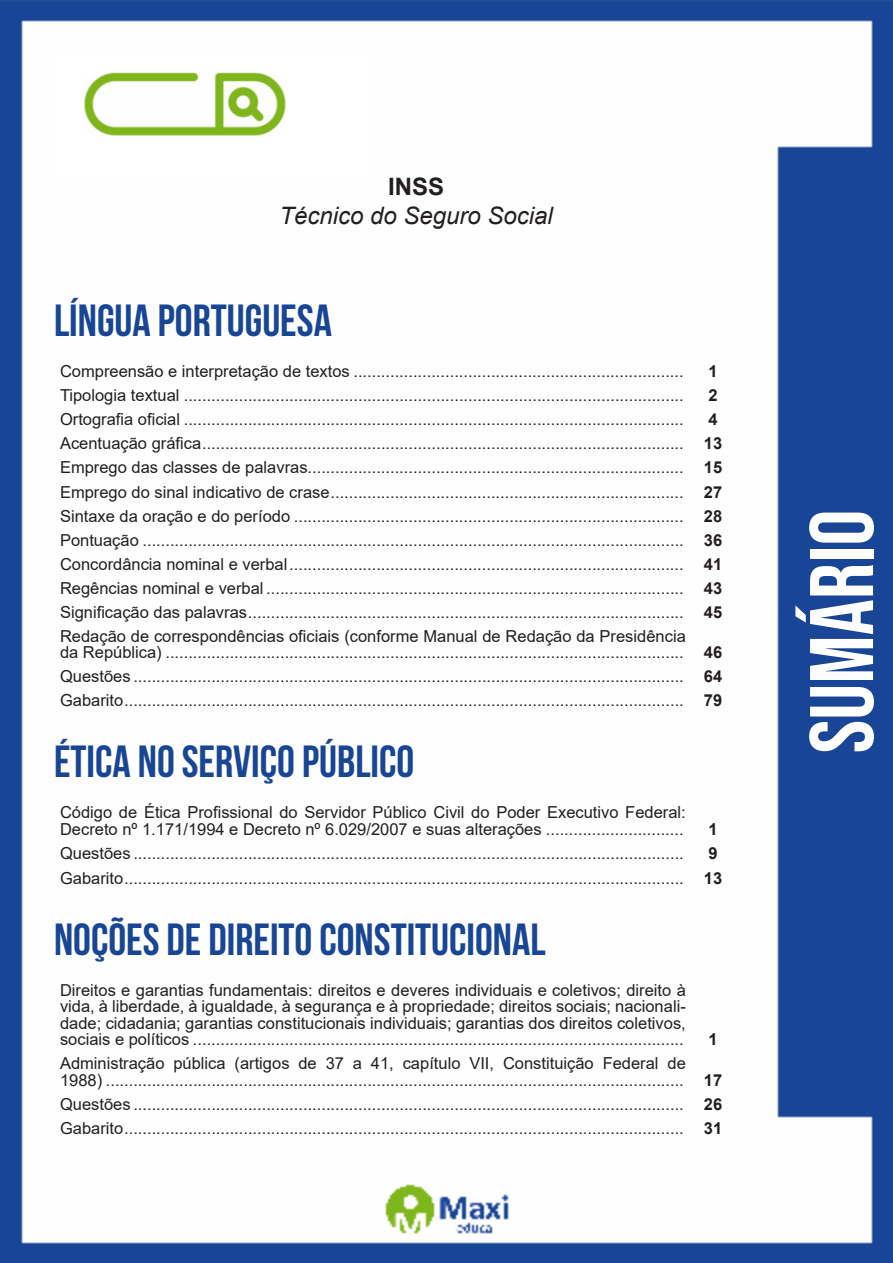
<style>
.page{position:relative;width:893px;height:1263px;background:#fff}
.page>*{position:absolute;margin:0;border:0;box-sizing:border-box;transform-origin:0 0}
.t1{font:90px "Bebas Neue";color:#fff}
.t2{font:700 45px "Bebas Neue";color:#184695}
.t3{font:italic 24px "Arial";color:#231f20}
.t4{font:700 24px "Arial";color:#231f20}
.ALTERNATIVAS{font:16.5px/16.5px "Arial";color:#231f20}
.INDICE{font:700 16.5px "Arial";color:#231f20}
</style>
<div class="page">
<img style="left:0;top:0;width:893px;height:1263px">
<div style="left:55px;top:55px;width:317px;height:121px;background:#fff"></div>
<img style="left:84px;top:72px;width:201px;height:64px">
<p class="t4" style="left:388px;top:170px;width:58px">INSS</p>
<p class="t3" style="left:279px;top:200px;width:275px">Técnico do Seguro Social</p>
<p class="t2" style="left:54px;top:295px;width:279px">LÍNGUA PORTUGUESA</p>
<p class="ALTERNATIVAS" style="left:60px;top:363px;width:625px">Compreensão e interpretação de textos ........................................................................</p>
<p class="INDICE" style="left:708px;top:360px;width:11px">1</p>
<p class="ALTERNATIVAS" style="left:60px;top:387px;width:625px">Tipologia textual .............................................................................................................</p>
<p class="INDICE" style="left:708px;top:384px;width:11px">2</p>
<p class="ALTERNATIVAS" style="left:60px;top:411px;width:625px">Ortografia oficial .............................................................................................................</p>
<p class="INDICE" style="left:708px;top:408px;width:11px">4</p>
<p class="ALTERNATIVAS" style="left:60px;top:435px;width:625px">Acentuação gráfica.........................................................................................................</p>
<p class="INDICE" style="left:704px;top:432px;width:20px">13</p>
<p class="ALTERNATIVAS" style="left:60px;top:459px;width:625px">Emprego das classes de palavras..................................................................................</p>
<p class="INDICE" style="left:704px;top:456px;width:20px">15</p>
<p class="ALTERNATIVAS" style="left:60px;top:484px;width:625px">Emprego do sinal indicativo de crase.............................................................................</p>
<p class="INDICE" style="left:704px;top:480px;width:20px">27</p>
<p class="ALTERNATIVAS" style="left:60px;top:508px;width:625px">Sintaxe da oração e do período .....................................................................................</p>
<p class="INDICE" style="left:704px;top:504px;width:20px">28</p>
<p class="ALTERNATIVAS" style="left:60px;top:532px;width:625px">Pontuação ......................................................................................................................</p>
<p class="INDICE" style="left:704px;top:528px;width:20px">36</p>
<p class="ALTERNATIVAS" style="left:60px;top:556px;width:625px">Concordância nominal e verbal......................................................................................</p>
<p class="INDICE" style="left:704px;top:552px;width:20px">41</p>
<p class="ALTERNATIVAS" style="left:60px;top:580px;width:625px">Regências nominal e verbal ...........................................................................................</p>
<p class="INDICE" style="left:704px;top:576px;width:20px">43</p>
<p class="ALTERNATIVAS" style="left:60px;top:604px;width:625px">Significação das palavras...............................................................................................</p>
<p class="INDICE" style="left:704px;top:600px;width:20px">45</p>
<p class="ALTERNATIVAS" style="left:60px;top:628px;width:627px">Redação de correspondências oficiais (conforme Manual de Redação da Presidência da República) .................................................................................................................</p>
<p class="INDICE" style="left:704px;top:641px;width:20px">46</p>
<p class="ALTERNATIVAS" style="left:60px;top:668px;width:625px">Questões ........................................................................................................................</p>
<p class="INDICE" style="left:704px;top:665px;width:20px">64</p>
<p class="ALTERNATIVAS" style="left:60px;top:692px;width:625px">Gabarito..........................................................................................................................</p>
<p class="INDICE" style="left:704px;top:689px;width:20px">79</p>
<p class="t2" style="left:54px;top:737px;width:362px">ÉTICA NO SERVIÇO PÚBLICO</p>
<p class="ALTERNATIVAS" style="left:60px;top:804px;width:627px">Código de Ética Profissional do Servidor Público Civil do Poder Executivo Federal:<br>Decreto nº 1.171/1994 e Decreto nº 6.029/2007 e suas alterações ..............................</p>
<p class="INDICE" style="left:708px;top:817px;width:11px">1</p>
<p class="ALTERNATIVAS" style="left:60px;top:845px;width:625px">Questões ........................................................................................................................</p>
<p class="INDICE" style="left:708px;top:842px;width:11px">9</p>
<p class="ALTERNATIVAS" style="left:60px;top:870px;width:625px">Gabarito..........................................................................................................................</p>
<p class="INDICE" style="left:704px;top:866px;width:20px">13</p>
<p class="t2" style="left:54px;top:914px;width:493px">NOÇÕES DE DIREITO CONSTITUCIONAL</p>
<p class="ALTERNATIVAS" style="left:60px;top:982px;width:627px;text-align:justify">Direitos e garantias fundamentais: direitos e deveres individuais e coletivos; direito à vida, à liberdade, à igualdade, à segurança e à propriedade; direitos sociais; nacionali&shy;dade; cidadania; garantias constitucionais individuais; garantias dos direitos coletivos, sociais e políticos ...........................................................................................................</p>
<p class="INDICE" style="left:708px;top:1028px;width:11px">1</p>
<p class="ALTERNATIVAS" style="left:60px;top:1055px;width:627px">Administração pública (artigos de 37 a 41, capítulo VII, Constituição Federal de<br>1988) ..............................................................................................................................</p>
<p class="INDICE" style="left:704px;top:1068px;width:20px">17</p>
<p class="ALTERNATIVAS" style="left:60px;top:1096px;width:625px">Questões ........................................................................................................................</p>
<p class="INDICE" style="left:704px;top:1092px;width:20px">26</p>
<p class="ALTERNATIVAS" style="left:60px;top:1120px;width:625px">Gabarito..........................................................................................................................</p>
<p class="INDICE" style="left:704px;top:1116px;width:20px">31</p>
<h1 class="t1" style="left:791px;top:753px;width:245px;rotate:-90deg">sumário</h1>
</div>
